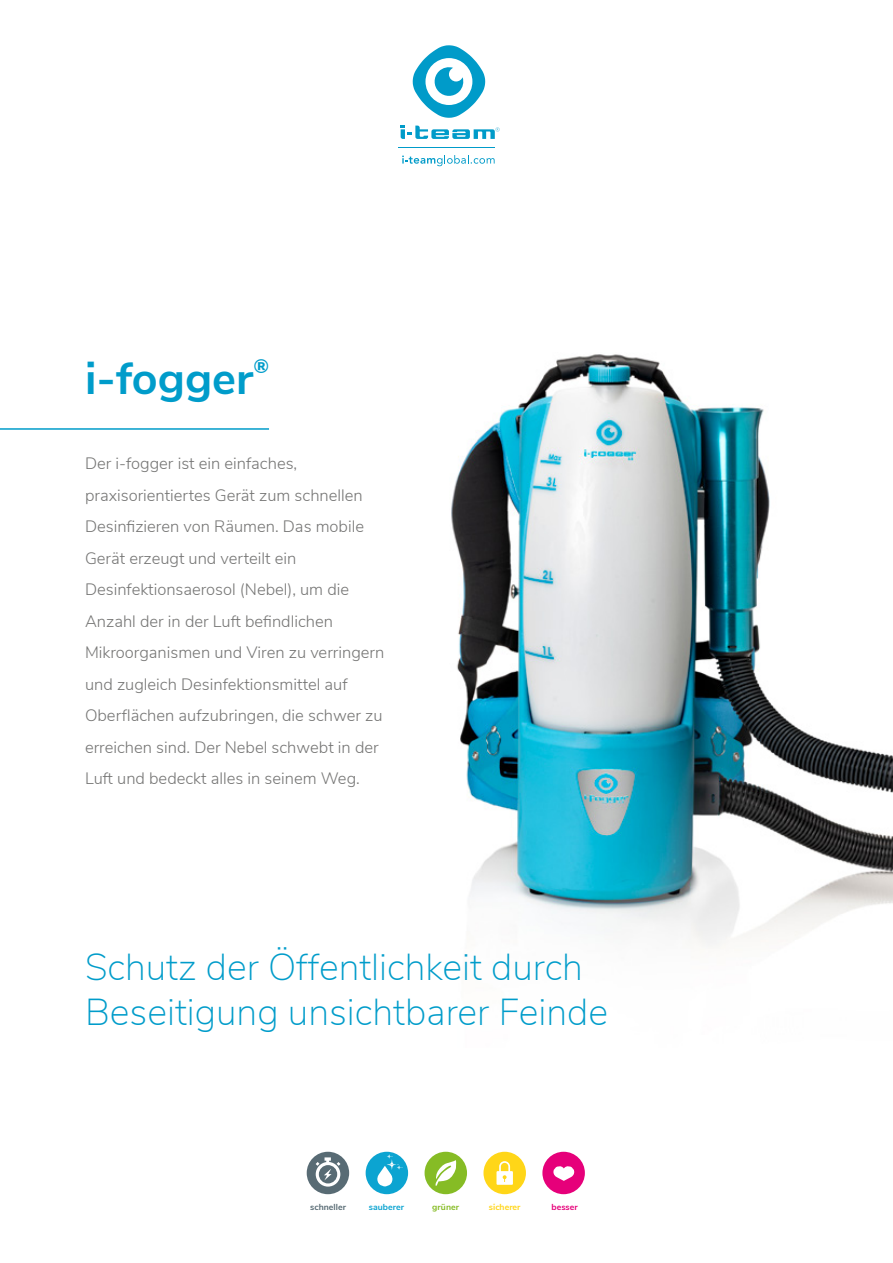
<style>
.page{position:relative;width:893px;height:1263px;background:#fff}
.page>*{position:absolute;margin:0;border:0;box-sizing:border-box;transform-origin:0 0}
.t1{font:700 45px "Nunito Sans";color:#009cca}
.t2{font:200 37.5px/45px "Nunito Sans";color:#009cca}
.t3{font:700 19.2px "Nunito Sans";color:#009cca}
.t4{font:300 16.5px/31.5px "Nunito Sans";color:#767675}
.t5{font:700 8.7px "Nunito Sans";letter-spacing:.005em;color:#586b74}
.t6{font:700 8.7px "Nunito Sans";letter-spacing:.005em;color:#0ca4d1}
.t7{font:700 8.7px "Nunito Sans";letter-spacing:.005em;color:#ffd618}
.t8{font:700 8.7px "Nunito Sans";letter-spacing:.005em;color:#86bc25}
.t9{font:700 8.7px "Nunito Sans";letter-spacing:.005em;color:#e6007a}
</style>
<div class="page">
<img style="left:451px;top:354px;width:442px;height:593px">
<hr style="left:0;top:428px;width:269px;height:2px;background:#009cca">
<div style="left:366px;top:1152px;width:42px;height:42px;background:#0ca4d1;border-radius:50%"></div>
<svg style="left:377px;top:1153px;width:25px;height:33px"></svg>
<div style="left:483px;top:1152px;width:43px;height:42px;background:#ffd618;border-radius:50%"></div>
<svg style="left:496px;top:1161px;width:17px;height:24px"></svg>
<div style="left:425px;top:1152px;width:42px;height:42px;background:#86bc25;border-radius:50%"></div>
<svg style="left:435px;top:1160px;width:21px;height:26px"></svg>
<div style="left:542px;top:1152px;width:43px;height:42px;background:#e6007a;border-radius:50%"></div>
<svg style="left:553px;top:1166px;width:22px;height:15px"></svg>
<div style="left:307px;top:1152px;width:42px;height:42px;background:#586b74;border-radius:50%"></div>
<svg style="left:316px;top:1157px;width:24px;height:29px"></svg>
<svg style="left:413px;top:45px;width:72px;height:73px"></svg>
<svg style="left:402px;top:155px;width:93px;height:11px"></svg>
<hr style="left:398px;top:147px;width:97px;height:1px;background:#009bc9">
<svg style="left:401px;top:125px;width:99px;height:14px"></svg>
<h1 class="t1" style="left:85px;top:346px;width:170px">i-fogger</h1>
<p class="t3" style="left:253px;top:352px;width:17px">®</p>
<p class="t4" style="left:85px;top:447px;width:301px">Der i-fogger ist ein einfaches, praxisorientiertes Gerät zum schnellen Desinfizieren von Räumen. Das mobile Gerät erzeugt und verteilt ein Desinfektionsaerosol (Nebel), um die Anzahl der in der Luft befindlichen Mikroorganismen und Viren zu verringern und zugleich Desinfektionsmittel auf Oberflächen aufzubringen, die schwer zu erreichen sind. Der Nebel schwebt in der Luft und bedeckt alles in seinem Weg.</p>
<h2 class="t2" style="left:85px;top:943px;width:524px">Schutz der Öffentlichkeit durch<br>Beseitigung unsichtbarer Feinde</h2>
<p class="t5" style="left:310px;top:1201px;width:37px">schneller</p>
<p class="t6" style="left:369px;top:1201px;width:37px">sauberer</p>
<p class="t8" style="left:432px;top:1201px;width:28px">grüner</p>
<p class="t7" style="left:489px;top:1201px;width:33px">sicherer</p>
<p class="t9" style="left:551px;top:1201px;width:28px">besser</p>
</div>
